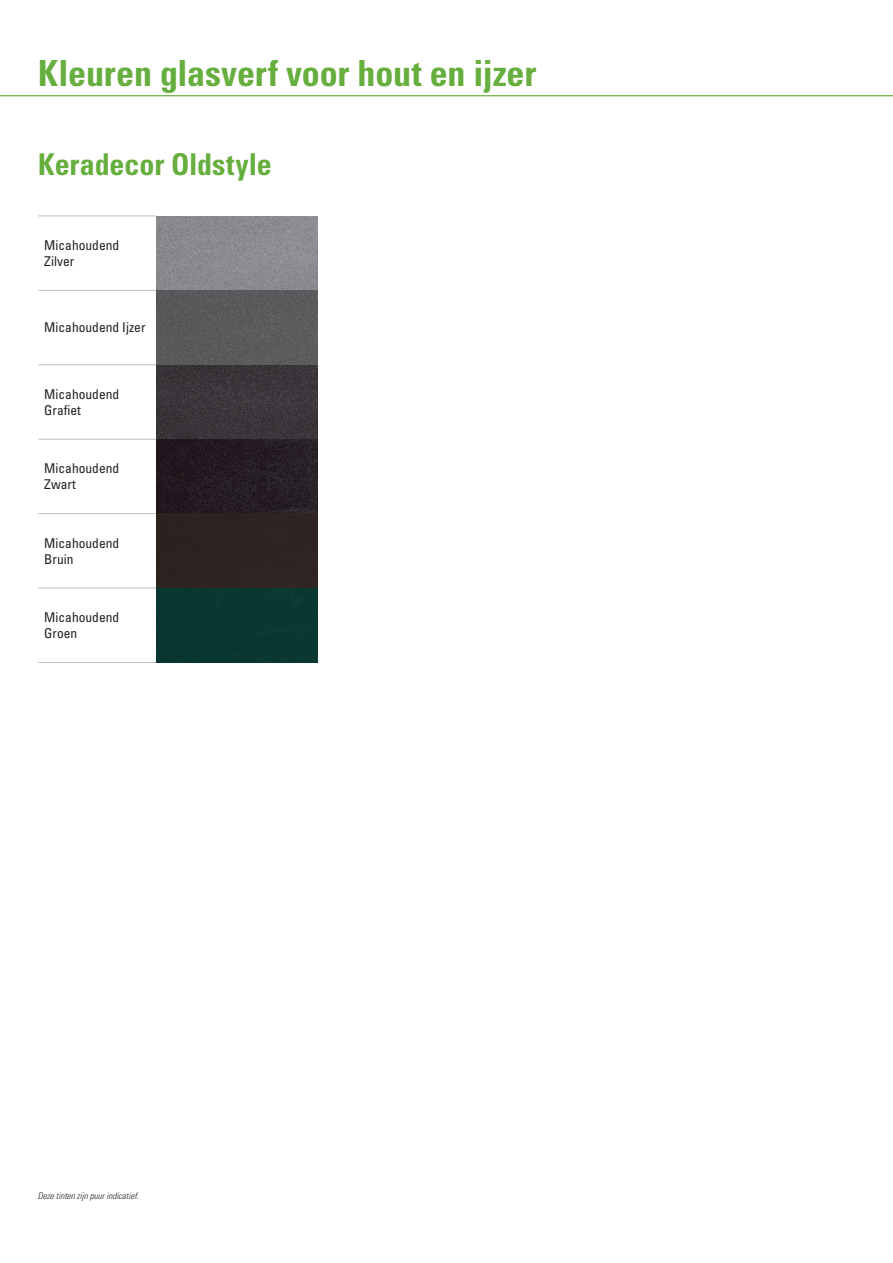
<style>
.page{position:relative;width:893px;height:1263px;background:#fff}
.page>*{position:absolute;margin:0;border:0;box-sizing:border-box;transform-origin:0 0}
.t1{font:700 condensed 36px "Univers LT Std";letter-spacing:-.005em;color:#66ae3d}
.t2{font:700 condensed 30px "Univers LT Std";letter-spacing:-.005em;color:#66ae3d}
.t3{font:condensed 13.5px/16.2px "Univers LT Std";color:#231f20}
.t4{font:italic 300 condensed 9px "Univers LT Std";color:#231f20}
</style>
<div class="page">
<hr style="left:0;top:95px;width:893px;height:1px;background:#66ae3d">
<hr style="left:38px;top:216px;width:118px;height:1px;background:#bcbdc0">
<hr style="left:38px;top:290px;width:118px;height:1px;background:#bcbdc0">
<hr style="left:38px;top:364px;width:118px;height:1px;background:#bcbdc0">
<hr style="left:38px;top:439px;width:118px;height:1px;background:#bcbdc0">
<hr style="left:38px;top:513px;width:118px;height:1px;background:#bcbdc0">
<hr style="left:38px;top:588px;width:118px;height:1px;background:#bcbdc0">
<hr style="left:38px;top:662px;width:118px;height:1px;background:#bcbdc0">
<img style="left:156px;top:216px;width:162px;height:446px">
<h1 class="t1" style="left:38px;top:51px;width:500px">Kleuren glasverf voor hout en ijzer</h1>
<h2 class="t2" style="left:38px;top:146px;width:235px">Keradecor Oldstyle</h2>
<p class="t3" style="left:44px;top:237px;width:76px">Micahoudend<br>Zilver</p>
<p class="t3" style="left:44px;top:319px;width:103px">Micahoudend Ijzer</p>
<p class="t3" style="left:44px;top:386px;width:76px">Micahoudend<br>Grafiet</p>
<p class="t3" style="left:44px;top:460px;width:76px">Micahoudend<br>Zwart</p>
<p class="t3" style="left:44px;top:534px;width:76px">Micahoudend<br>Bruin</p>
<p class="t3" style="left:44px;top:609px;width:76px">Micahoudend<br>Groen</p>
<p class="t4" style="left:38px;top:1190px;width:102px">Deze tinten zijn puur indicatief.</p>
</div>
